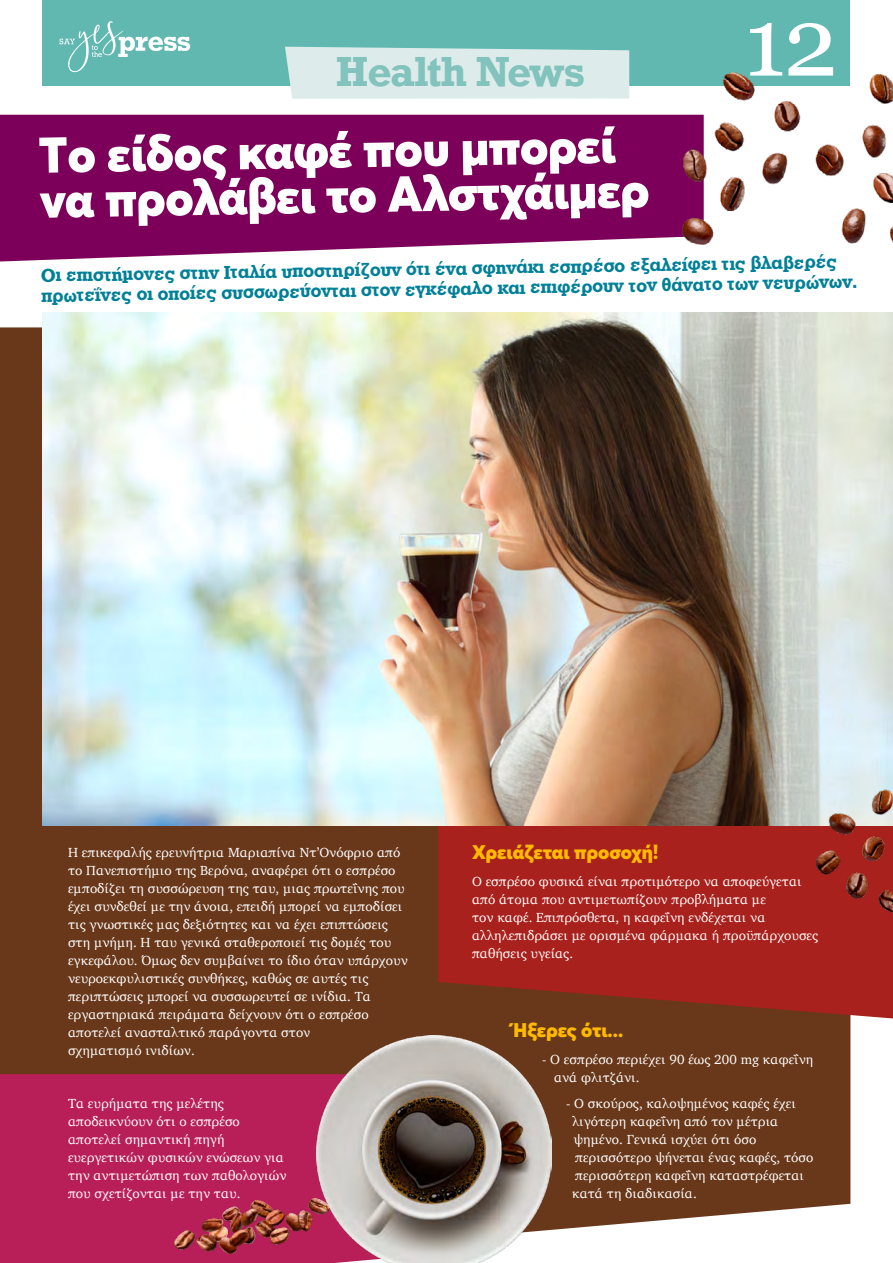
<style>
.page{position:relative;width:893px;height:1263px;background:#fff}
.page>*{position:absolute;margin:0;border:0;box-sizing:border-box;transform-origin:0 0}
.t1{font:97.5px "Georgia";color:#fff}
.t2{font:900 49.5px/45px "Averta";color:#fff}
.t3{font:700 39.6px "Rockwell";letter-spacing:-.025em;color:#82c3bd}
.t4{font:19.5px/20.2px "UB Rockwell Bold";color:#008097}
.t5{font:900 19.5px "Averta";color:#ffb901}
.t6{font:13.5px/18px "Charter";color:#fff}
</style>
<div class="page">
<div style="left:0;top:327px;width:850px;height:903px;background:#69381a"></div>
<svg style="left:438px;top:826px;width:455px;height:192px;background:#a1231b"></svg>
<div style="left:0;top:1074px;width:316px;height:189px;background:#b81f58"></div>
<div style="left:43px;top:0;width:807px;height:85px;background:#61b8b0"></div>
<svg style="left:60px;top:21px;width:130px;height:51px"></svg>
<svg style="left:0;top:115px;width:683px;height:146px;background:#861467"></svg>
<div style="left:285px;top:47px;width:344px;height:52px;background:#ddecea"></div>
<img style="left:43px;top:313px;width:850px;height:513px">
<img style="left:816px;top:789px;width:77px;height:124px">
<img style="left:316px;top:1035px;width:236px;height:228px">
<img style="left:174px;top:1199px;width:154px;height:55px">
<img style="left:683px;top:73px;width:210px;height:172px">
<h3 class="t3" style="left:336px;top:46px;width:250px">Ηealth News</h3>
<h2 class="t2" style="left:38px;top:132px;width:611px;rotate:-1deg">Tο είδος καφέ που μπορεί να προλάβει το Αλστχάιμερ</h2>
<h1 class="t1" style="left:744px;top:-29px;width:95px">12</h1>
<h3 class="t4" style="left:41px;top:265px;width:817px;rotate:-1deg">Οι επιστήμονες στην Ιταλία υποστηρίζουν ότι ένα σφηνάκι εσπρέσο εξαλείφει τις βλαβερές πρωτεΐνες οι οποίες συσσωρεύονται στον εγκέφαλο και επιφέρουν τον θάνατο των νευρώνων.</h3>
<p class="t6" style="left:68px;top:843px;width:341px">Η επικεφαλής ερευνήτρια Μαριαπίνα Ντ’Ονόφριο από το Πανεπιστήμιο της Βερόνα, αναφέρει ότι ο εσπρέσο εμποδίζει τη συσσώρευση της ταυ, μιας πρωτεΐνης που έχει συνδεθεί με την άνοια, επειδή μπορεί να εμποδίσει τις γνωστικές μας δεξιότητες και να έχει επιπτώσεις στη μνήμη. Η ταυ γενικά σταθεροποιεί τις δομές του εγκεφάλου. Όμως δεν συμβαίνει το ίδιο όταν υπάρχουν νευροεκφυλιστικές συνθήκες, καθώς σε αυτές τις περιπτώσεις μπορεί να συσσωρευτεί σε ινίδια. Τα εργαστηριακά πειράματα δείχνουν ότι ο εσπρέσο αποτελεί ανασταλτικό παράγοντα στον<br>σχηματισμό ινιδίων.</p>
<p class="t6" style="left:68px;top:1094px;width:220px">Τα ευρήματα της μελέτης αποδεικνύουν ότι ο εσπρέσο αποτελεί σημαντική πηγή ευεργετικών φυσικών ενώσεων για την αντιμετώπιση των παθολογιών που σχετίζονται με την ταυ.</p>
<h3 class="t5" style="left:472px;top:840px;width:188px">Χρειάζεται προσοχή!</h3>
<p class="t6" style="left:472px;top:872px;width:348px">O εσπρέσο φυσικά είναι προτιμότερο να αποφεύγεται από άτομα που αντιμετωπίζουν προβλήματα με<br>τον καφέ. Επιπρόσθετα, η καφεΐνη ενδέχεται να αλληλεπιδράσει με ορισμένα φάρμακα ή προϋπάρχουσες παθήσεις υγείας.</p>
<h3 class="t5" style="left:514px;top:1018px;width:111px">Ήξερες ότι...</h3>
<p class="t6" style="left:554px;top:1050px;width:261px;text-indent:-12px">- O εσπρέσο περιέχει 90 έως 200 mg καφεΐνη ανά φλιτζάνι.</p>
<p class="t6" style="left:572px;top:1094px;width:243px;text-indent:-6px">- O σκούρος, καλοψημένος καφές έχει λιγότερη καφεΐνη από τον μέτρια ψημένο. Γενικά ισχύει ότι όσο περισσότερο ψήνεται ένας καφές, τόσο περισσότερη καφεΐνη καταστρέφεται κατά τη διαδικασία.</p>
</div>
